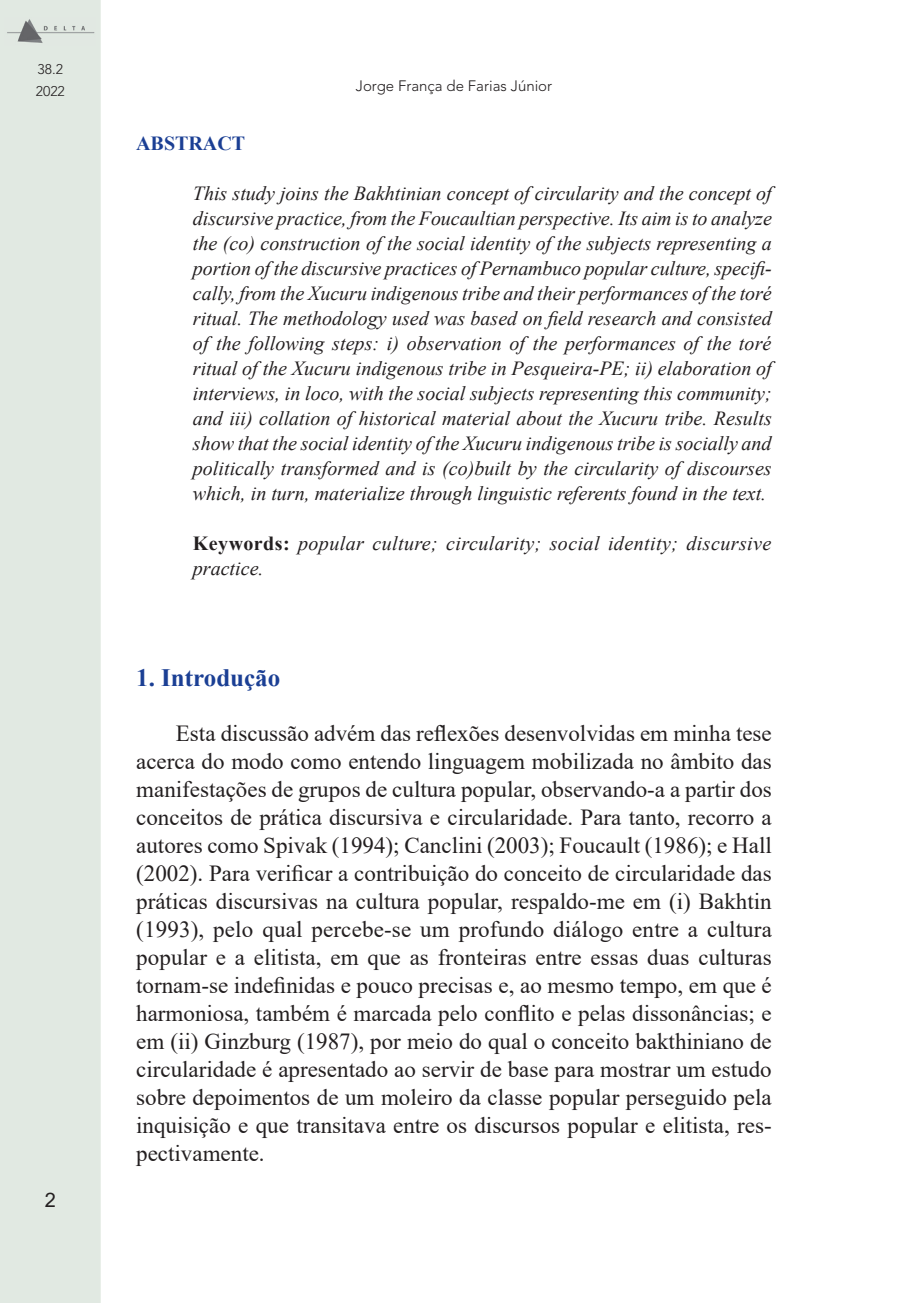
<style>
.page{position:relative;width:908px;height:1304px;background:#fff}
.page>*{position:absolute;margin:0;border:0;box-sizing:border-box;transform-origin:0 0}
.t1{font:700 25px "Times New Roman";color:#1b3f94}
.t2{font:23px/28px "Times New Roman";color:#231f20;text-align:justify}
.t3{font:italic 20px/25px "Times New Roman";color:#231f20;text-align:justify}
.t4{font:italic 20px/25px "Times New Roman";letter-spacing:.02em;color:#231f20}
.t5{font:700 20px "Times New Roman";color:#1b3f94}
.t6{font:20px "Arial";color:#231f20}
.t7{font:300 15px "Avenir";color:#231f20}
.t8{font:300 14px/22px "Avenir";color:#231f20}
.s1{font-weight:700;font-style:normal}
</style>
<div class="page">
<div style="left:0;top:0;width:102px;height:1303px;background:#e1e9e2"></div>
<img style="left:7px;top:19px;width:88px;height:24px">
<div style="left:101px;top:0;width:6px;height:1304px;background:#fff"></div>
<p class="t8" style="left:36px;top:58px;width:31px">38.2<br>2022</p>
<p class="t6" style="left:45px;top:1186px;width:13px">2</p>
<p class="t7" style="left:355px;top:77px;width:198px">Jorge França de Farias Júnior</p>
<p class="t5" style="left:136px;top:129px;width:110px">ABSTRACT</p>
<p class="t3" style="left:193px;top:180px;width:580px">This study joins the Bakhtinian concept of circularity and the concept of discursive practice, from the Foucaultian perspective. Its aim is to analyze the (co) construction of the social identity of the subjects representing a portion of the discursive practices of Pernambuco popular culture, specifi&shy;cally, from the Xucuru indigenous tribe and their performances of the toré ritual. The methodology used was based on field research and consisted of the following steps: i) observation of the performances of the toré ritual of the Xucuru indigenous tribe in Pesqueira-PE; ii) elaboration of interviews, in loco, with the social subjects representing this community; and iii) collation of historical material about the Xucuru tribe. Results show that the social identity of the Xucuru indigenous tribe is socially and politically transformed and is (co)built by the circularity of discourses which, in turn, materialize through linguistic referents found in the text.</p>
<p class="t4" style="left:193px;top:530px;width:579px"><span class="s1">Keywords:</span> popular culture; circularity; social identity; discursive practice.</p>
<p class="t1" style="left:136px;top:659px;width:145px">1. Introdução</p>
<p class="t2" style="left:136px;top:718px;width:637px;text-indent:40px">Esta discussão advém das reflexões desenvolvidas em minha tese acerca do modo como entendo linguagem mobilizada no âmbito das manifestações de grupos de cultura popular, observando-a a partir dos conceitos de prática discursiva e circularidade. Para tanto, recorro a autores como Spivak (1994); Canclini (2003); Foucault (1986); e Hall (2002). Para verificar a contribuição do conceito de circularidade das práticas discursivas na cultura popular, respaldo-me em (i) Bakhtin (1993), pelo qual percebe-se um profundo diálogo entre a cultura popular e a elitista, em que as fronteiras entre essas duas culturas tornam-se indefinidas e pouco precisas e, ao mesmo tempo, em que é harmoniosa, também é marcada pelo conflito e pelas dissonâncias; e em (ii) Ginzburg (1987), por meio do qual o conceito bakthiniano de circularidade é apresentado ao servir de base para mostrar um estudo sobre depoimentos de um moleiro da classe popular perseguido pela inquisição e que transitava entre os discursos popular e elitista, res&shy;pectivamente.</p>
</div>
